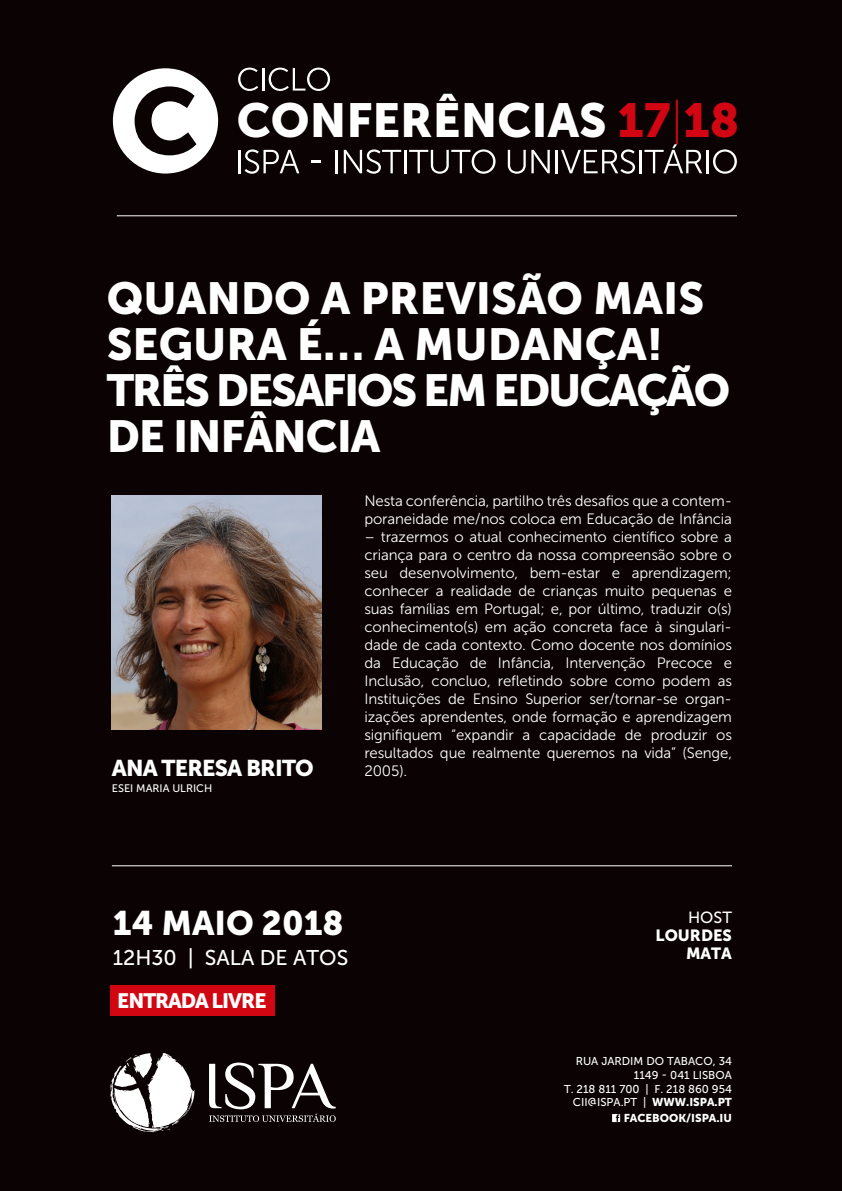
<style>
.page{position:relative;width:842px;height:1191px;background:#0a0203}
.page>*{position:absolute;margin:0;border:0;box-sizing:border-box;transform-origin:0 0}
.t1{font:47.5px "Museo Sans 900";color:#fff}
.t2{font:44.6px/46px "Museo Sans 900";letter-spacing:-.015em;color:#fff}
.t3{font:33.9px "Museo Sans 900";color:#fff}
.t4{font:22.7px "Museo Sans 900";letter-spacing:-.035em;color:#fff}
.t5{font:21.3px "Museo Sans 500";color:#fff}
.t6{font:20.7px "Museo Sans 900";letter-spacing:-.05em;color:#fff}
.t7{font:16.1px/18px "Museo Sans 900";color:#fff;text-align:right}
.t8{font:16.1px "Museo Sans 500";color:#fff}
.t9{font:15px/18px "Museo Sans 300";letter-spacing:-.01em;color:#fff}
.t10{font:11.4px/13.6px "Museo Sans 500";color:#fff;text-align:right}
.t11{font:11.4px "Museo Sans 900";color:#fff}
.t12{font:10.9px "Museo Sans 500";color:#fff}
.s1{color:#d20613}
.s2{font-family:"Museo Sans 100";color:#d20613}
.s3{font-family:"Museo Sans 900"}
</style>
<div class="page">
<svg style="left:209px;top:1062px;width:127px;height:60px"></svg>
<svg style="left:110px;top:1053px;width:84px;height:79px"></svg>
<div style="left:111px;top:985px;width:164px;height:30px;background:#d20613"></div>
<svg style="left:113px;top:68px;width:105px;height:105px"></svg>
<svg style="left:238px;top:68px;width:20px;height:23px"></svg>
<hr style="left:262px;top:68px;width:2px;height:23px;background:#fff">
<svg style="left:269px;top:68px;width:61px;height:23px"></svg>
<hr style="left:238px;top:150px;width:2px;height:23px;background:#fff">
<svg style="left:245px;top:149px;width:54px;height:25px"></svg>
<svg style="left:311px;top:161px;width:10px;height:2px"></svg>
<hr style="left:335px;top:150px;width:3px;height:23px;background:#fff">
<svg style="left:344px;top:149px;width:57px;height:25px"></svg>
<hr style="left:404px;top:150px;width:2px;height:23px;background:#fff">
<svg style="left:409px;top:149px;width:87px;height:25px"></svg>
<svg style="left:508px;top:150px;width:42px;height:24px"></svg>
<hr style="left:556px;top:150px;width:2px;height:23px;background:#fff">
<svg style="left:561px;top:149px;width:74px;height:25px"></svg>
<hr style="left:639px;top:150px;width:3px;height:23px;background:#fff">
<svg style="left:644px;top:144px;width:58px;height:29px"></svg>
<hr style="left:706px;top:150px;width:3px;height:23px;background:#fff">
<svg style="left:713px;top:149px;width:24px;height:25px"></svg>
<hr style="left:117px;top:215px;width:620px;height:1px;background:#fff">
<hr style="left:112px;top:865px;width:620px;height:1px;background:#fff">
<svg style="left:612px;top:1114px;width:8px;height:8px"></svg>
<img style="left:112px;top:495px;width:209px;height:234px">
<h1 class="t1" style="left:237px;top:94px;width:504px">CONFERÊNCIAS <span class="s1">17</span><span class="s2">|</span><span class="s1">18</span></h1>
<h2 class="t2" style="left:107px;top:275px;width:625px">QUANDO A PREVISÃO MAIS<br>SEGURA É… A MUDANÇA!<br>TRÊS DESAFIOS EM EDUCAÇÃO<br>DE INFÂNCIA</h2>
<h3 class="t4" style="left:112px;top:755px;width:204px">ANA TERESA BRITO</h3>
<p class="t12" style="left:112px;top:782px;width:102px">ESEI MARIA ULRICH</p>
<p class="t9" style="left:364px;top:492px;width:369px">Nesta conferência, partilho três desafios que a contem&shy;poraneidade me/nos coloca em Educação de Infância</p>
<p class="t9" style="left:364px;top:528px;width:369px;text-align:justify">– trazermos o atual conhecimento científico sobre a criança para o centro da nossa compreensão sobre o seu desenvolvimento, bem-estar e aprendizagem; conhecer a realidade de crianças muito pequenas e suas famílias em Portugal; e, por último, traduzir o(s) conhecimento(s) em ação concreta face à singulari&shy;dade de cada contexto. Como docente nos domínios da Educação de Infância, Intervenção Precoce e Inclusão, concluo, refletindo sobre como podem as Instituições de Ensino Superior ser/tornar-se organ&shy;izações aprendentes, onde formação e aprendizagem signifiquem “expandir a capacidade de produzir os resultados que realmente queremos na vida” (Senge, 2005).</p>
<h3 class="t3" style="left:113px;top:903px;width:232px">14 MAIO 2018</h3>
<h3 class="t5" style="left:113px;top:945px;width:237px">12H30 | SALA DE ATOS</h3>
<h3 class="t6" style="left:117px;top:989px;width:151px">ENTRADA LIVRE</h3>
<p class="t8" style="left:688px;top:908px;width:45px">HOST</p>
<p class="t7" style="left:656px;top:926px;width:78px">LOURDES<br>MATA</p>
<p class="t10" style="left:564px;top:1054px;width:169px">RUA JARDIM DO TABACO, 34<br>1149 - 041 LISBOA<br>T. 218 811 700 | F. 218 860 954<br>CII@ISPA.PT | <span class="s3">WWW.ISPA.PT</span></p>
<p class="t11" style="left:624px;top:1111px;width:110px">FACEBOOK/ISPA.IU</p>
</div>
